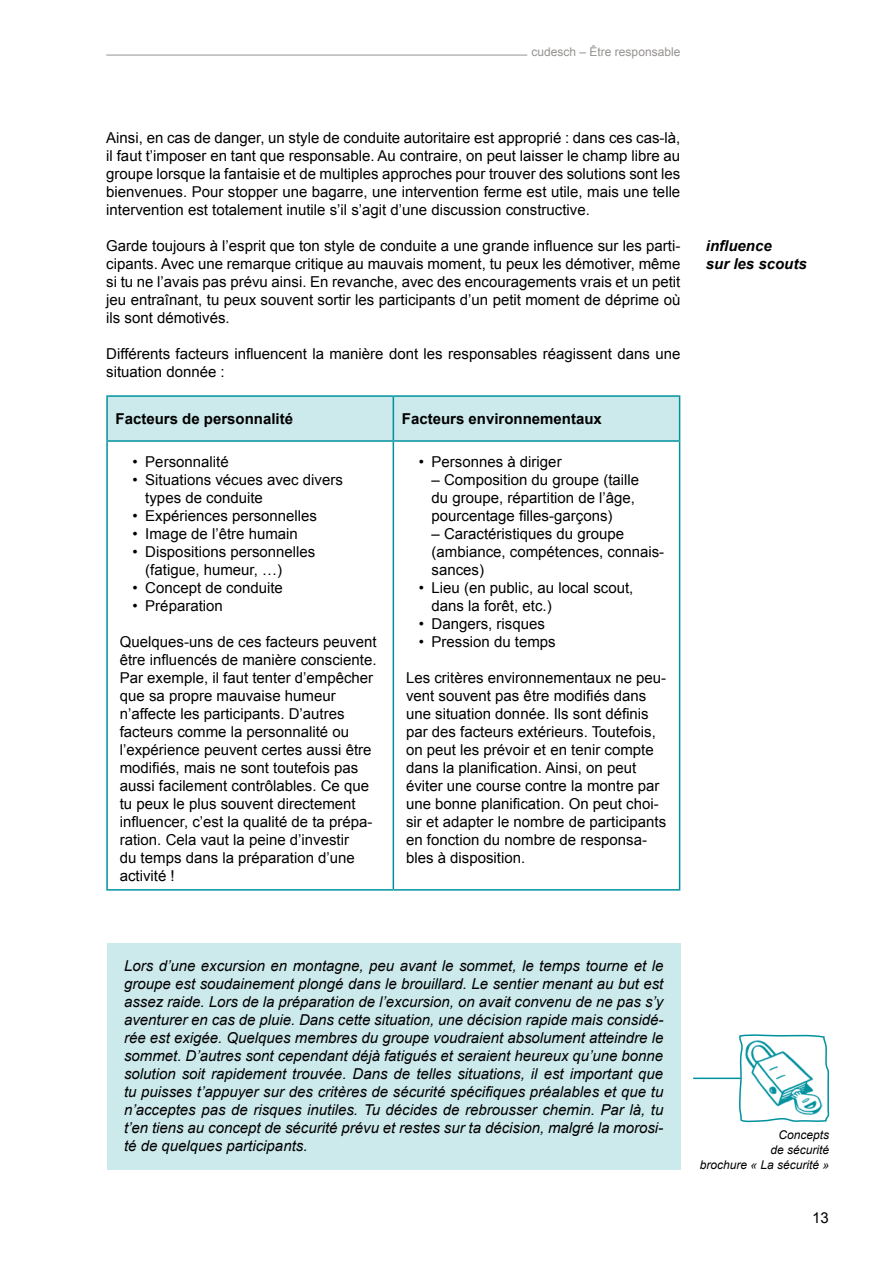
<style>
.page{position:relative;width:893px;height:1263px;background:#fff}
.page>*{position:absolute;margin:0;border:0;box-sizing:border-box;transform-origin:0 0}
.t1{font:15px/18px "Arial";color:#000}
.t2{font:italic 15px/18px "Arial";color:#000;text-align:justify}
.t3{font:700 15px "Arial";color:#000}
.t4{font:italic 700 15px/18px "Arial";color:#000}
.t5{font:italic 12px/15px "Arial";color:#000;text-align:right}
.t6{font:12px "Arial";color:#959391}
</style>
<div class="page">
<hr style="left:106px;top:55px;width:421px;height:1px;background:#959391">
<div style="left:108px;top:397px;width:571px;height:43px;background:#cce9ec"></div>
<hr style="left:106px;top:395px;width:287px;height:2px;background:#00919f">
<hr style="left:106px;top:397px;width:2px;height:43px;background:#00919f">
<hr style="left:393px;top:395px;width:287px;height:2px;background:#00919f">
<hr style="left:393px;top:397px;width:1px;height:43px;background:#00919f">
<hr style="left:679px;top:397px;width:1px;height:43px;background:#00919f">
<hr style="left:106px;top:440px;width:287px;height:2px;background:#00919f">
<hr style="left:106px;top:442px;width:2px;height:447px;background:#00919f">
<hr style="left:393px;top:440px;width:287px;height:2px;background:#00919f">
<hr style="left:393px;top:442px;width:1px;height:447px;background:#00919f">
<hr style="left:679px;top:442px;width:1px;height:447px;background:#00919f">
<hr style="left:106px;top:889px;width:287px;height:2px;background:#00919f">
<hr style="left:393px;top:889px;width:287px;height:2px;background:#00919f">
<div style="left:107px;top:943px;width:573px;height:226px;background:#cce9ec"></div>
<svg style="left:738px;top:1034px;width:92px;height:88px"></svg>
<hr style="left:693px;top:1077px;width:48px;height:2px;background:#00919f">
<p class="t6" style="left:532px;top:43px;width:150px">cudesch – Être responsable</p>
<p class="t1" style="left:106px;top:129px;width:576px;text-align:justify">Ainsi, en cas de danger, un style de conduite autoritaire est approprié : dans ces cas-là, il faut t’imposer en tant que responsable. Au contraire, on peut laisser le champ libre au groupe lorsque la fantaisie et de multiples approches pour trouver des solutions sont les bienvenues. Pour stopper une bagarre, une intervention ferme est utile, mais une telle intervention est totalement inutile s’il s’agit d’une discussion constructive.</p>
<p class="t1" style="left:106px;top:237px;width:576px;text-align:justify">Garde toujours à l’esprit que ton style de conduite a une grande influence sur les parti&shy;cipants. Avec une remarque critique au mauvais moment, tu peux les démotiver, même si tu ne l’avais pas prévu ainsi. En revanche, avec des encouragements vrais et un petit jeu entraînant, tu peux souvent sortir les participants d’un petit moment de déprime où ils sont démotivés.</p>
<p class="t1" style="left:106px;top:345px;width:576px">Différents facteurs influencent la manière dont les responsables réagissent dans une situation donnée :</p>
<p class="t3" style="left:116px;top:409px;width:179px">Facteurs de personnalité</p>
<p class="t3" style="left:402px;top:409px;width:202px">Facteurs environnementaux</p>
<p class="t1" style="left:133px;top:453px;width:98px">• Personnalité</p>
<p class="t1" style="left:145px;top:471px;width:199px;text-indent:-13px">• Situations vécues avec divers types de conduite</p>
<p class="t1" style="left:133px;top:507px;width:186px">• Expériences personnelles</p>
<p class="t1" style="left:133px;top:525px;width:167px">• Image de l’être humain</p>
<p class="t1" style="left:145px;top:543px;width:172px;text-indent:-13px">• Dispositions personnelles (fatigue, humeur, …)</p>
<p class="t1" style="left:133px;top:579px;width:152px">• Concept de conduite</p>
<p class="t1" style="left:133px;top:597px;width:92px">• Préparation</p>
<p class="t1" style="left:120px;top:633px;width:258px">Quelques-uns de ces facteurs peuvent être influencés de manière consciente.<br>Par exemple, il faut tenter d’empêcher que sa propre mauvaise humeur n’affecte les participants. D’autres facteurs comme la personnalité ou l’expérience peuvent certes aussi être modifiés, mais ne sont toutefois pas aussi facilement contrôlables. Ce que tu peux le plus souvent directement influencer, c’est la qualité de ta prépa&shy;ration. Cela vaut la peine d’investir<br>du temps dans la préparation d’une activité !</p>
<p class="t1" style="left:419px;top:453px;width:144px">• Personnes à diriger</p>
<p class="t1" style="left:432px;top:471px;width:209px">– Composition du groupe (taille du groupe, répartition de l’âge, pourcentage filles-garçons)</p>
<p class="t1" style="left:432px;top:525px;width:234px">– Caractéristiques du groupe (ambiance, compétences, connais&shy;sances)</p>
<p class="t1" style="left:432px;top:579px;width:203px;text-indent:-13px">• Lieu (en public, au local scout, dans la forêt, etc.)</p>
<p class="t1" style="left:419px;top:615px;width:128px">• Dangers, risques</p>
<p class="t1" style="left:419px;top:633px;width:138px">• Pression du temps</p>
<p class="t1" style="left:406px;top:669px;width:262px">Les critères environnementaux ne peu&shy;vent souvent pas être modifiés dans une situation donnée. Ils sont définis par des facteurs extérieurs. Toutefois, on peut les prévoir et en tenir compte dans la planification. Ainsi, on peut éviter une course contre la montre par une bonne planification. On peut choi&shy;sir et adapter le nombre de participants en fonction du nombre de responsa&shy;bles à disposition.</p>
<p class="t4" style="left:706px;top:238px;width:102px">influence<br>sur les scouts</p>
<p class="t2" style="left:124px;top:957px;width:541px">Lors d’une excursion en montagne, peu avant le sommet, le temps tourne et le groupe est soudainement plongé dans le brouillard. Le sentier menant au but est assez raide. Lors de la préparation de l’excursion, on avait convenu de ne pas s’y aventurer en cas de pluie. Dans cette situation, une décision rapide mais considé&shy;rée est exigée. Quelques membres du groupe voudraient absolument atteindre le sommet. D’autres sont cependant déjà fatigués et seraient heureux qu’une bonne solution soit rapidement trouvée. Dans de telles situations, il est important que tu puisses t’appuyer sur des critères de sécurité spécifiques préalables et que tu n’acceptes pas de risques inutiles. Tu décides de rebrousser chemin. Par là, tu t’en tiens au concept de sécurité prévu et restes sur ta décision, malgré la morosi&shy;té de quelques participants.</p>
<p class="t5" style="left:700px;top:1128px;width:131px">Concepts<br>de sécurité<br>brochure « La sécurité »</p>
<p class="t1" style="left:812px;top:1209px;width:18px">13</p>
</div>
